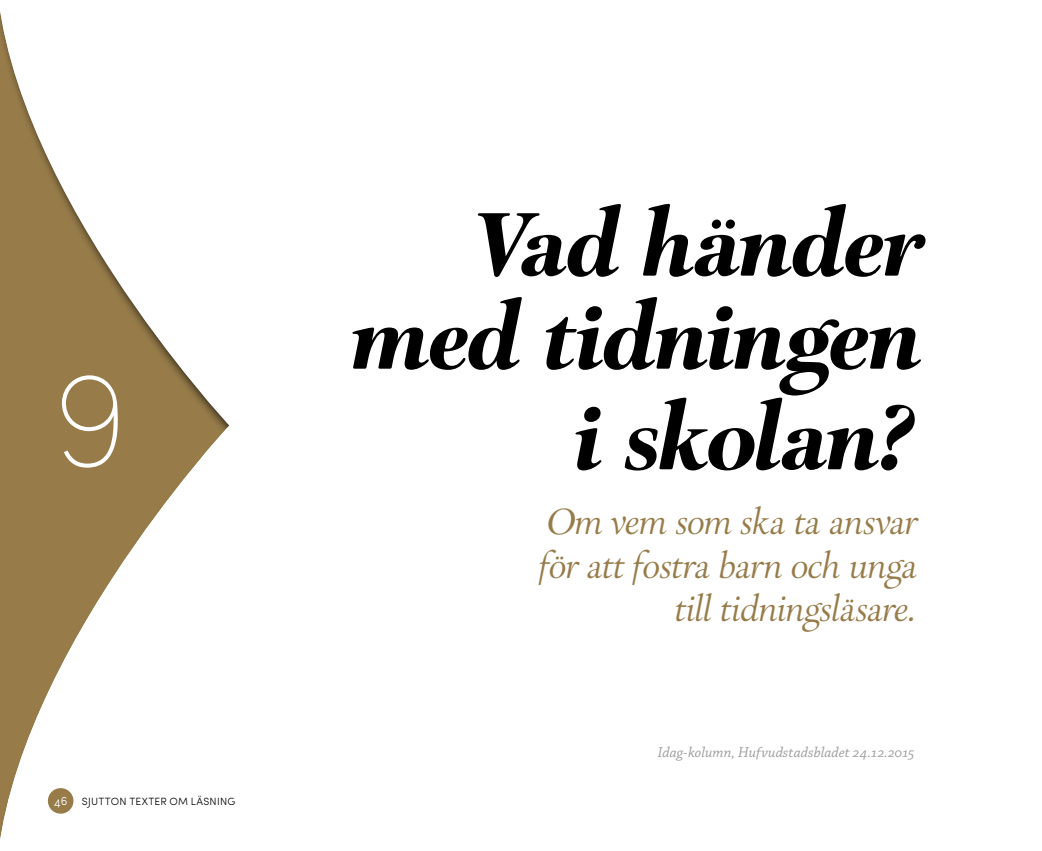
<style>
.page{position:relative;width:1042px;height:851px;background:#fff}
.page>*{position:absolute;margin:0;border:0;box-sizing:border-box;transform-origin:0 0}
.t1{font:200 135px "Sofia Pro";color:#fff}
.t2{font:700 90px/93px "Park Lane";letter-spacing:-.015em;color:#000;text-align:right}
.t3{font:300 36px/43.2px "Park Lane";letter-spacing:-.01em;color:#977c4a;text-align:right}
.t4{font:italic 15px "Chaparral Pro";letter-spacing:.005em;color:#9d9d9c}
.t5{font:300 10.5px "Sofia Pro";letter-spacing:.02em;color:#000}
.s1{font-size:12px;color:#fff}
</style>
<div class="page">
<div style="left:0;top:0;width:232px;height:850px;background:#000;opacity:.75"></div>
<div style="left:48px;top:788px;width:25px;height:25px;background:#977c4a;border-radius:50%"></div>
<h1 class="t1" style="left:54px;top:330px;width:76px">9</h1>
<p class="t5" style="left:54px;top:793px;width:183px"><span class="s1">46</span> SJUTTON TEXTER OM LÄSNING</p>
<h2 class="t2" style="left:346px;top:204px;width:572px">Vad händer med tidningen</h2>
<h2 class="t2" style="left:569px;top:398px;width:349px">i skolan?</h2>
<p class="t3" style="left:536px;top:503px;width:380px">Om vem som ska ta ansvar för att fostra barn och unga till tidningsläsare.</p>
<p class="t4" style="left:658px;top:743px;width:258px">Idag-kolumn, Hufvudstadsbladet 24.12.2015</p>
</div>
